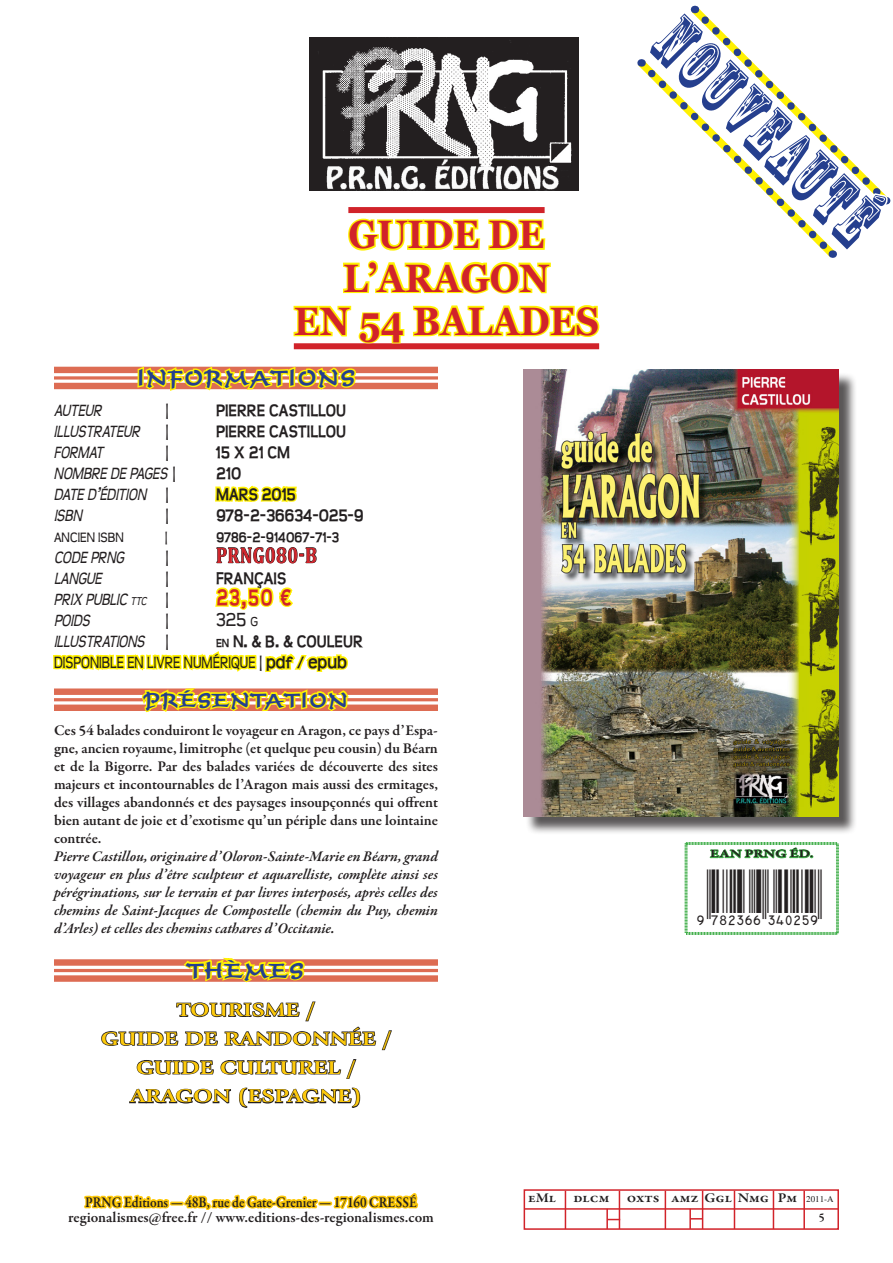
<style>
.page{position:relative;width:893px;height:1263px;background:#fff}
.page>*{position:absolute;margin:0;border:0;box-sizing:border-box;transform-origin:0 0}
.t1{font:69.3px "Rosewood Std";color:#253f8e;scale:.71 1}
.t2{font:700 39.6px/43.2px "Georgia";color:#d1232a;text-align:center;scale:.91 1}
.t3{font:700 24.15px "Teen";color:#d1232a;scale:.78 1}
.t4{font:500 22.5px "Time Scr D";letter-spacing:.075em;color:#253f8e}
.t5{font:700 22.5px "Cambria";letter-spacing:.03em;color:#d1232a;scale:.8 1}
.t6{font:500 21px "Time Scr D";letter-spacing:.075em;color:#253f8e}
.t7{font:21px "Teen";color:#231f20;scale:.9 1}
.t8{font:700 19.2px/28.8px "Giovanni";color:#feca0a;text-align:center;scale:1.25 1}
.t9{font:italic 18px "Teen";color:#231f20;scale:.9 1}
.t10{font:700 18px "Teen";color:#231f20;scale:.9 1}
.t11{font:18px/21px "Teen";color:#231f20;scale:.82 1}
.t12{font:600 15px/18px "Garamond Premr Pro";color:#231f20;text-align:justify}
.t13{font:italic 600 15px/18px "Garamond Premr Pro";letter-spacing:-.01em;color:#231f20;text-align:justify}
.t14{font:600 15px/15px "Garamond Premr Pro";color:#231f20;text-align:center;scale:.88 1}
.t15{font:700 15px "Teen";color:#231f20;scale:.9 1}
.t16{font:15px "Teen";color:#231f20;scale:.9 1}
.t17{font:600 13.5px "Garamond Premr Pro";letter-spacing:-.005em;color:#231f20;scale:1.11 1}
.t18{font:600 12px "Garamond Premr Pro";color:#231f20}
.t19{font:600 11.25px "Garamond Premr Pro";letter-spacing:.02em;color:#231f20;scale:1.33 1}
.s1{font-weight:700;font-style:normal}
.s2{font-size:12.6px}
.s3{font-size:14.7px}
.s4{font-weight:700;font-size:12.6px}
.s5{font-weight:700}
.s6{font-family:"Times";font-weight:400;font-size:9px}
</style>
<div class="page">
<img style="left:309px;top:37px;width:269px;height:153px">
<div style="left:524px;top:1189px;width:315px;height:41px;border:2px solid #d1232a"></div>
<hr style="left:525px;top:1208px;width:314px;height:2px;background:#d1232a">
<hr style="left:565px;top:1191px;width:1px;height:38px;background:#d1232a">
<hr style="left:619px;top:1191px;width:1px;height:38px;background:#d1232a">
<hr style="left:665px;top:1191px;width:1px;height:38px;background:#d1232a">
<hr style="left:702px;top:1191px;width:1px;height:38px;background:#d1232a">
<hr style="left:689px;top:1209px;width:2px;height:20px;background:#d1232a">
<hr style="left:606px;top:1209px;width:2px;height:20px;background:#d1232a">
<hr style="left:734px;top:1191px;width:1px;height:38px;background:#d1232a">
<hr style="left:773px;top:1191px;width:1px;height:38px;background:#d1232a">
<hr style="left:803px;top:1191px;width:2px;height:38px;background:#d1232a">
<svg style="left:84px;top:1194px;width:88px;height:15px"></svg>
<div style="left:170px;top:1201px;width:14px;height:4px;border:3px solid #feca0a"></div>
<svg style="left:183px;top:1194px;width:137px;height:16px"></svg>
<div style="left:318px;top:1201px;width:14px;height:4px;border:3px solid #feca0a"></div>
<svg style="left:332px;top:1193px;width:87px;height:16px"></svg>
<div style="left:348px;top:207px;width:197px;height:6px;background:#d1232a"></div>
<div style="left:54px;top:367px;width:384px;height:6px;background:#dd6c53"></div>
<svg style="left:54px;top:376px;width:82px;height:4px"></svg>
<div style="left:54px;top:383px;width:384px;height:6px;background:#dd6c53"></div>
<div style="left:54px;top:688px;width:384px;height:7px;background:#dd6c53"></div>
<hr style="left:54px;top:698px;width:384px;height:3px;background:#dd6c53">
<div style="left:54px;top:704px;width:384px;height:7px;background:#dd6c53"></div>
<div style="left:54px;top:959px;width:384px;height:7px;background:#dd6c53"></div>
<hr style="left:54px;top:969px;width:384px;height:3px;background:#dd6c53">
<div style="left:54px;top:975px;width:384px;height:7px;background:#dd6c53"></div>
<svg style="left:136px;top:218px;width:464px;height:173px"></svg>
<svg style="left:215px;top:485px;width:82px;height:18px"></svg>
<svg style="left:216px;top:547px;width:101px;height:17px"></svg>
<svg style="left:215px;top:587px;width:78px;height:23px"></svg>
<svg style="left:53px;top:651px;width:298px;height:62px"></svg>
<svg style="left:100px;top:957px;width:293px;height:151px"></svg>
<svg style="left:641px;top:5px;width:250px;height:253px"></svg>
<div style="left:525px;top:372px;width:332px;height:463px;background:#231f20;opacity:.75"></div>
<img style="left:523px;top:370px;width:316px;height:446px">
<svg style="left:684px;top:842px;width:155px;height:93px"></svg>
<h2 class="t2" style="left:294px;top:213px;width:337px">GUIDE DE<br>L’ARAGON<br>EN 54 BALADES</h2>
<h3 class="t4" style="left:137px;top:365px;width:220px">INFORMATIONS</h3>
<p class="t9" style="left:54px;top:400px;width:54px">AUTEUR</p>
<p class="t10" style="left:166px;top:400px;width:5px">|</p>
<p class="t10" style="left:216px;top:400px;width:146px">PIERRE CASTILLOU</p>
<p class="t9" style="left:54px;top:421px;width:97px">ILLUSTRATEUR</p>
<p class="t10" style="left:166px;top:421px;width:5px">|</p>
<p class="t10" style="left:216px;top:421px;width:146px">PIERRE CASTILLOU</p>
<p class="t9" style="left:54px;top:442px;width:56px">FORMAT</p>
<p class="t10" style="left:166px;top:442px;width:5px">|</p>
<p class="t10" style="left:216px;top:442px;width:84px">15 X 21 CM</p>
<p class="t9" style="left:54px;top:463px;width:137px">NOMBRE DE PAGES <span class="s1">|</span></p>
<p class="t10" style="left:216px;top:463px;width:30px">210</p>
<p class="t9" style="left:54px;top:484px;width:129px">DATE D’ÉDITION <span class="s1">|</span></p>
<p class="t10" style="left:216px;top:484px;width:90px">MARS 2015</p>
<p class="t9" style="left:54px;top:505px;width:32px">ISBN</p>
<p class="t10" style="left:166px;top:505px;width:5px">|</p>
<p class="t10" style="left:216px;top:505px;width:166px">978-2-36634-025-9</p>
<p class="t16" style="left:54px;top:529px;width:79px">ANCIEN ISBN</p>
<p class="t15" style="left:165px;top:528px;width:4px">|</p>
<p class="t15" style="left:216px;top:528px;width:138px">9786-2-914067-71-3</p>
<p class="t9" style="left:54px;top:547px;width:79px">CODE PRNG</p>
<p class="t10" style="left:166px;top:547px;width:5px">|</p>
<h3 class="t5" style="left:216px;top:541px;width:128px">PRNG080-B</h3>
<p class="t9" style="left:54px;top:568px;width:54px">LANGUE</p>
<p class="t10" style="left:166px;top:568px;width:5px">|</p>
<p class="t10" style="left:216px;top:568px;width:80px">FRANÇAIS</p>
<p class="t9" style="left:54px;top:589px;width:129px">PRIX PUBLIC <span class="s2">ttc</span> <span class="s1">|</span></p>
<h3 class="t3" style="left:216px;top:583px;width:99px">23,50 €</h3>
<p class="t9" style="left:54px;top:610px;width:41px">POIDS</p>
<p class="t10" style="left:166px;top:610px;width:5px">|</p>
<h3 class="t7" style="left:216px;top:608px;width:48px">325 <span class="s3">g</span></h3>
<p class="t9" style="left:54px;top:631px;width:129px">ILLUSTRATIONS <span class="s1">|</span></p>
<p class="t11" style="left:54px;top:631px;width:378px;text-indent:162px"><span class="s4">en</span> <span class="s5">N. &amp; B. &amp; COULEUR<br></span>DISPONIBLE EN LIVRE NUMÉRIQUE <span class="s5">| pdf / epub</span></p>
<h3 class="t6" style="left:144px;top:688px;width:205px">PRÉSENTATION</h3>
<p class="t12" style="left:54px;top:721px;width:386px">Ces 54 balades conduiront le voyageur en Aragon, ce pays d’Espa&shy;gne, ancien royaume, limitrophe (et quelque peu cousin) du Béarn et de la Bigorre. Par des balades variées de découverte des sites majeurs et incontournables de l’Aragon mais aussi des ermitages, des villages abandonnés et des paysages insoupçonnés qui offrent bien autant de joie et d’exotisme qu’un périple dans une lointaine contrée.</p>
<p class="t13" style="left:54px;top:848px;width:385px">Pierre Castillou, originaire d’Oloron-Sainte-Marie en Béarn, grand voyageur en plus d’être sculpteur et aquarelliste, complète ainsi ses pérégrinations, sur le terrain et par livres interposés, après celles des chemins de Saint-Jacques de Compostelle (chemin du Puy, chemin d’Arles) et celles des chemins cathares d’Occitanie.</p>
<h3 class="t4" style="left:188px;top:957px;width:118px">THÈMES</h3>
<p class="t8" style="left:101px;top:995px;width:234px">TOURISME /<br>GUIDE DE RANDONNÉE /<br>GUIDE CULTUREL /<br>ARAGON (ESPAGNE)</p>
<h1 class="t1" style="left:694px;top:1px;width:399px;rotate:45deg">NOUVEAUTÉ</h1>
<p class="t19" style="left:710px;top:847px;width:79px">EAN PRNG ÉD.</p>
<p class="t14" style="left:68px;top:1195px;width:417px">PRNG Editions — 48B, rue de Gate-Grenier — 17160 CRESSÉ regionalismes@free.fr // www.editions-des-regionalismes.com</p>
<p class="t17" style="left:528px;top:1189px;width:27px">eMl</p>
<p class="t17" style="left:573px;top:1189px;width:34px">dlcm</p>
<p class="t17" style="left:627px;top:1189px;width:188px">oxts amz Ggl Nmg Pm <span class="s6">2011-A</span></p>
<p class="t18" style="left:819px;top:1209px;width:7px">5</p>
</div>
